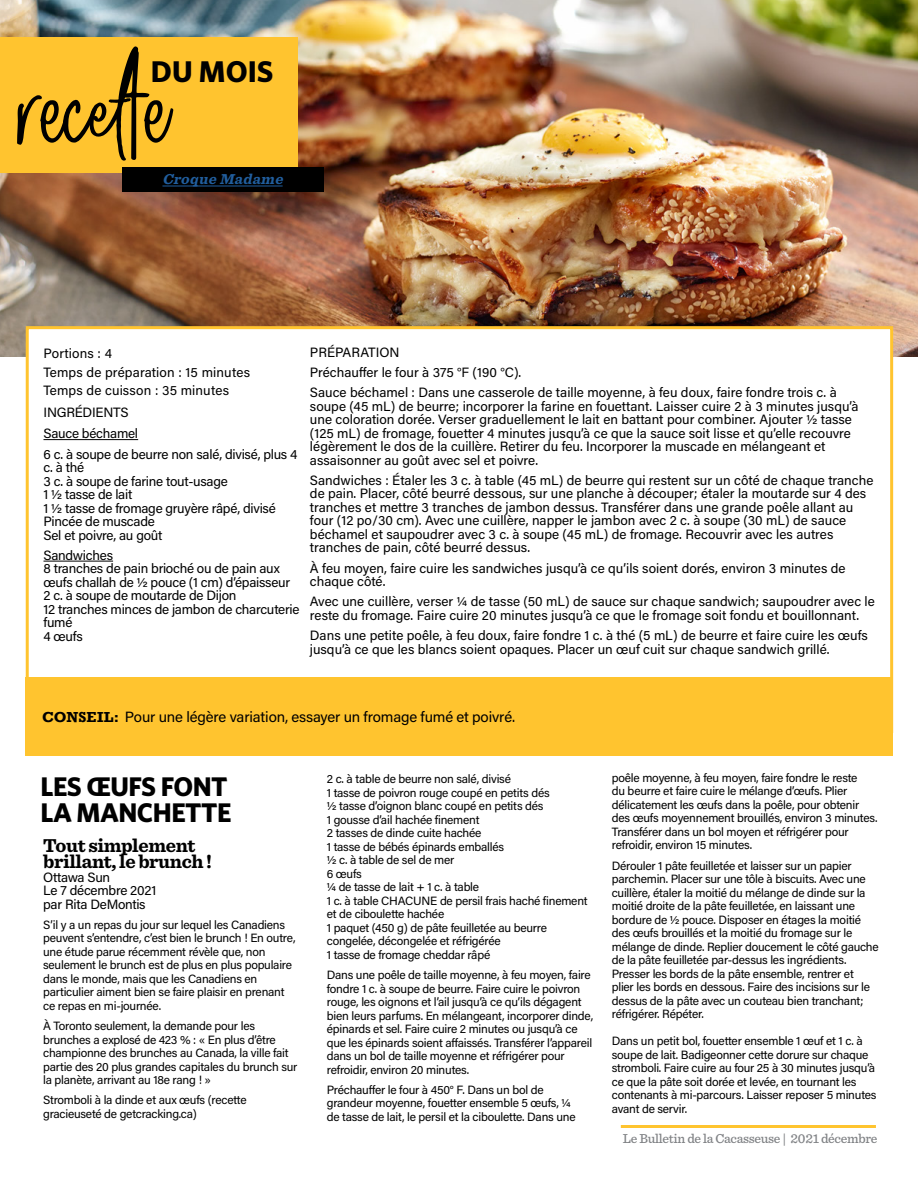
<style>
.page{position:relative;width:918px;height:1188px;background:#fff}
.page>*{position:absolute;margin:0;border:0;box-sizing:border-box;transform-origin:0 0}
.t1{font:114px "Breakfast And Chill";color:#000}
.t2{font:700 30px "Whitney";color:#000}
.t3{font:700 27px/25.5px "Whitney";letter-spacing:-.02em;color:#000}
.t4{font:700 19.5px/16.5px "Sentinel";letter-spacing:-.02em;color:#000}
.t5{font:italic 700 15px "Sentinel";color:#215e9e}
.t6{font:14.85px "Acumin Variable Concept";letter-spacing:-.01em;color:#000}
.t7{font:13.5px/13.5px "Acumin Variable Concept";color:#000}
.t8{font:13.5px/13.5px "Acumin Variable Concept";letter-spacing:-.02em;color:#000}
.t9{font:500 13.5px "Sentinel";letter-spacing:-.02em;color:#808285}
.t10{font:12px/13.5px "Acumin Variable Concept";letter-spacing:-.02em;color:#000}
.s1{font-family:"Rockwell";font-weight:700}
</style>
<div class="page">
<img style="left:0;top:0;width:918px;height:356px">
<div style="left:26px;top:326px;width:867px;height:407px;background:#fff;border:3px solid #ffc42f"></div>
<hr style="left:621px;top:1125px;width:255px;height:3px;background:#ffc42f">
<div style="left:0;top:37px;width:298px;height:136px;background:#ffc42f"></div>
<div style="left:26px;top:677px;width:867px;height:79px;background:#ffc42f"></div>
<hr style="left:44px;top:439px;width:94px;height:1px;background:#000">
<hr style="left:44px;top:561px;width:69px;height:1px;background:#000">
<div style="left:122px;top:167px;width:201px;height:25px;background:#000"></div>
<hr style="left:162px;top:186px;width:121px;height:1px;background:#215e9e">
<h1 class="t1" style="left:18px;top:37px;width:154px">recette</h1>
<h2 class="t2" style="left:151px;top:53px;width:124px">DU MOIS</h2>
<p class="t5" style="left:162px;top:168px;width:126px">Croque Madame</p>
<p class="t7" style="left:44px;top:344px;width:208px;line-height:18.3px">Portions : 4<br>Temps de préparation : 15 minutes<br>Temps de cuisson : 35 minutes</p>
<p class="t8" style="left:44px;top:400px;width:96px;line-height:21.8px">INGRÉDIENTS<br>Sauce béchamel</p>
<p class="t8" style="left:44px;top:447px;width:255px">6 c. à soupe de beurre non salé, divisé, plus 4 c. à thé<br>3 c. à soupe de farine tout-usage<br>1 ½ tasse de lait<br>1 ½ tasse de fromage gruyère râpé, divisé<br>Pincée de muscade<br>Sel et poivre, au goût</p>
<p class="t8" style="left:44px;top:548px;width:257px">Sandwiches<br>8 tranches de pain brioché ou de pain aux œufs challah de ½ pouce (1 cm) d’épaisseur<br>2 c. à soupe de moutarde de Dijon<br>12 tranches minces de jambon de charcuterie fumé<br>4 œufs</p>
<p class="t7" style="left:310px;top:341px;width:528px;line-height:20.2px">PRÉPARATION<br>Préchauffer le four à 375 °F (190 °C).<br>Sauce béchamel : Dans une casserole de taille moyenne, à feu doux, faire fondre trois c. à</p>
<p class="t7" style="left:310px;top:399px;width:550px">soupe (45 mL) de beurre; incorporer la farine en fouettant. Laisser cuire 2 à 3 minutes jusqu’à une coloration dorée. Verser graduellement le lait en battant pour combiner. Ajouter ½ tasse (125 mL) de fromage, fouetter 4 minutes jusqu’à ce que la sauce soit lisse et qu’elle recouvre légèrement le dos de la cuillère. Retirer du feu. Incorporer la muscade en mélangeant et assaisonner au goût avec sel et poivre.</p>
<p class="t7" style="left:310px;top:473px;width:565px">Sandwiches : Étaler les 3 c. à table (45 mL) de beurre qui restent sur un côté de chaque tranche de pain. Placer, côté beurré dessous, sur une planche à découper; étaler la moutarde sur 4 des tranches et mettre 3 tranches de jambon dessus. Transférer dans une grande poêle allant au four (12 po/30 cm). Avec une cuillère, napper le jambon avec 2 c. à soupe (30 mL) de sauce béchamel et saupoudrer avec 3 c. à soupe (45 mL) de fromage. Recouvrir avec les autres tranches de pain, côté beurré dessus.</p>
<p class="t7" style="left:310px;top:561px;width:537px">À feu moyen, faire cuire les sandwiches jusqu’à ce qu’ils soient dorés, environ 3 minutes de chaque côté.</p>
<p class="t7" style="left:310px;top:594px;width:566px">Avec une cuillère, verser ¼ de tasse (50 mL) de sauce sur chaque sandwich; saupoudrer avec le reste du fromage. Faire cuire 20 minutes jusqu’à ce que le fromage soit fondu et bouillonnant.</p>
<p class="t7" style="left:310px;top:628px;width:560px">Dans une petite poêle, à feu doux, faire fondre 1 c. à thé (5 mL) de beurre et faire cuire les œufs jusqu’à ce que les blancs soient opaques. Placer un œuf cuit sur chaque sandwich grillé.</p>
<p class="t6" style="left:42px;top:707px;width:475px"><span class="s1">CONSEIL:</span> Pour une légère variation, essayer un fromage fumé et poivré.</p>
<h3 class="t3" style="left:40px;top:773px;width:192px">LES ŒUFS FONT<br>LA MANCHETTE</h3>
<h3 class="t4" style="left:43px;top:836px;width:170px">Tout simplement brillant, le brunch !</h3>
<p class="t8" style="left:43px;top:870px;width:115px">Ottawa Sun<br>Le 7 décembre 2021 par Rita DeMontis</p>
<p class="t10" style="left:43px;top:917px;width:254px">S’il y a un repas du jour sur lequel les Canadiens peuvent s’entendre, c’est bien le brunch ! En outre, une étude parue récemment révèle que, non seulement le brunch est de plus en plus populaire dans le monde, mais que les Canadiens en particulier aiment bien se faire plaisir en prenant ce repas en mi-journée.</p>
<p class="t10" style="left:43px;top:1019px;width:256px">À Toronto seulement, la demande pour les brunches a explosé de 423 % : « En plus d’être championne des brunches au Canada, la ville fait partie des 20 plus grandes capitales du brunch sur la planète, arrivant au 18e rang ! »</p>
<p class="t10" style="left:43px;top:1093px;width:205px">Stromboli à la dinde et aux œufs (recette gracieuseté de getcracking.ca)</p>
<p class="t10" style="left:327px;top:772px;width:262px">2 c. à table de beurre non salé, divisé<br>1 tasse de poivron rouge coupé en petits dés<br>½ tasse d’oignon blanc coupé en petits dés<br>1 gousse d’ail hachée finement<br>2 tasses de dinde cuite hachée<br>1 tasse de bébés épinards emballés<br>½ c. à table de sel de mer<br>6 œufs<br>¼ de tasse de lait + 1 c. à table<br>1 c. à table CHACUNE de persil frais haché finement et de ciboulette hachée<br>1 paquet (450 g) de pâte feuilletée au beurre congelée, décongelée et réfrigérée<br>1 tasse de fromage cheddar râpé</p>
<p class="t10" style="left:327px;top:968px;width:268px">Dans une poêle de taille moyenne, à feu moyen, faire fondre 1 c. à soupe de beurre. Faire cuire le poivron rouge, les oignons et l’ail jusqu’à ce qu’ils dégagent bien leurs parfums. En mélangeant, incorporer dinde, épinards et sel. Faire cuire 2 minutes ou jusqu’à ce que les épinards soient affaissés. Transférer l’appareil dans un bol de taille moyenne et réfrigérer pour refroidir, environ 20 minutes.</p>
<p class="t10" style="left:327px;top:1083px;width:250px">Préchauffer le four à 450° F. Dans un bol de grandeur moyenne, fouetter ensemble 5 œufs, ¼ de tasse de lait, le persil et la ciboulette. Dans une</p>
<p class="t10" style="left:612px;top:770px;width:267px">poêle moyenne, à feu moyen, faire fondre le reste<br>du beurre et faire cuire le mélange d’œufs. Plier délicatement les œufs dans la poêle, pour obtenir des œufs moyennement brouillés, environ 3 minutes.<br>Transférer dans un bol moyen et réfrigérer pour refroidir, environ 15 minutes.</p>
<p class="t10" style="left:612px;top:858px;width:268px">Dérouler 1 pâte feuilletée et laisser sur un papier parchemin. Placer sur une tôle à biscuits. Avec une cuillère, étaler la moitié du mélange de dinde sur la moitié droite de la pâte feuilletée, en laissant une bordure de ½ pouce. Disposer en étages la moitié des œufs brouillés et la moitié du fromage sur le mélange de dinde. Replier doucement le côté gauche de la pâte feuilletée par-dessus les ingrédients.<br>Presser les bords de la pâte ensemble, rentrer et plier les bords en dessous. Faire des incisions sur le dessus de la pâte avec un couteau bien tranchant; réfrigérer. Répéter.</p>
<p class="t10" style="left:612px;top:1034px;width:266px">Dans un petit bol, fouetter ensemble 1 œuf et 1 c. à soupe de lait. Badigeonner cette dorure sur chaque stromboli. Faire cuire au four 25 à 30 minutes jusqu’à ce que la pâte soit dorée et levée, en tournant les contenants à mi-parcours. Laisser reposer 5 minutes avant de servir.</p>
<p class="t9" style="left:623px;top:1128px;width:256px">Le Bulletin de la Cacasseuse | 2021 décembre</p>
</div>
